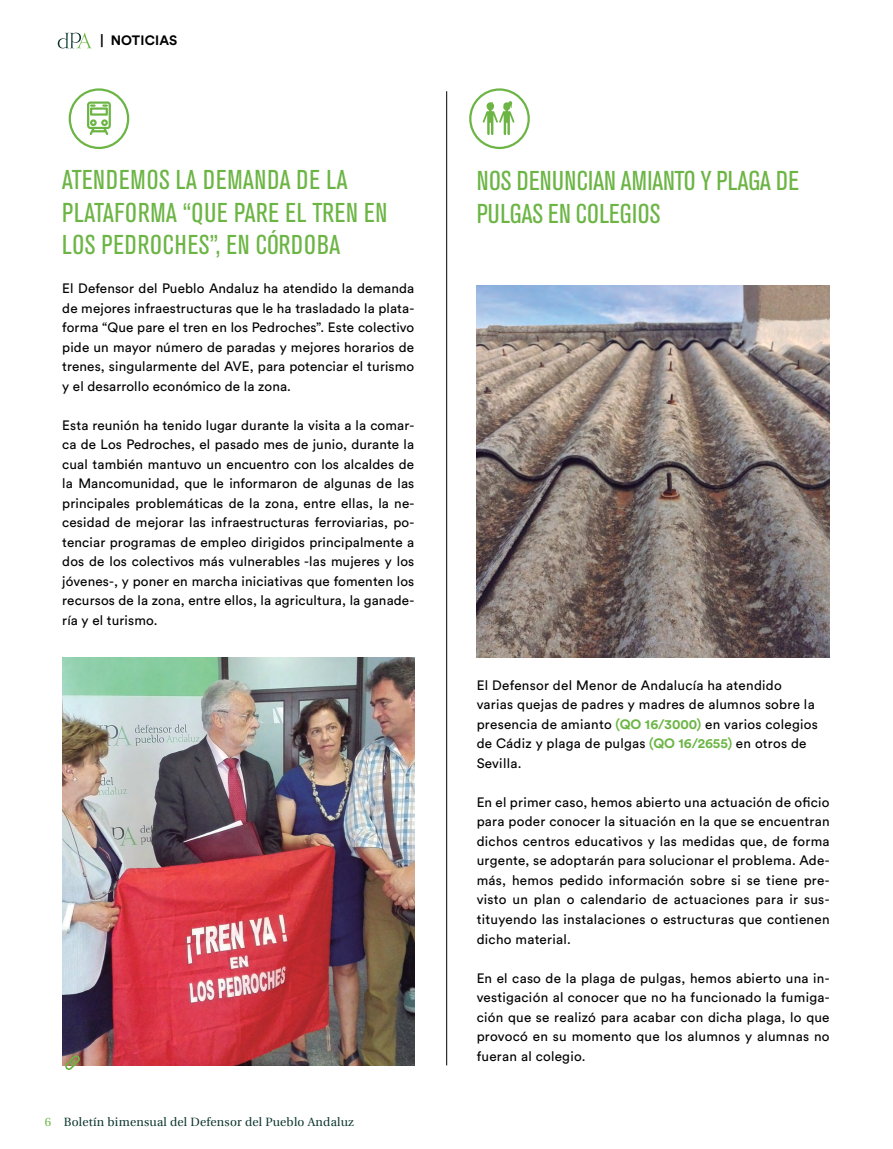
<style>
.page{position:relative;width:893px;height:1149px;background:#fff}
.page>*{position:absolute;margin:0;border:0;box-sizing:border-box;transform-origin:0 0}
.t1{font:condensed 27px/32.4px "Akzidenz Grotesk BE";letter-spacing:.02em;color:#6cb545}
.t2{font:condensed 27px/32.4px "Akzidenz Grotesk BE";color:#6cb545}
.t3{font:13.5px/19.5px "Circular Std";letter-spacing:.02em;color:#000;text-align:justify}
.t4{font:700 13.5px "Circular Std";letter-spacing:.01em;color:#000}
.t5{font:12px "Utopia";letter-spacing:.02em;color:#0b352d}
.s1{color:#6cb545}
.s2{font-weight:700;color:#6cb545}
</style>
<div class="page">
<hr style="left:446px;top:91px;width:1px;height:973px;background:#000">
<img style="left:62px;top:657px;width:352px;height:407px">
<svg style="left:483px;top:101px;width:31px;height:34px"></svg>
<div style="left:69px;top:88px;width:60px;height:61px;border:2px solid #6cb545;border-radius:50%"></div>
<div style="left:469px;top:88px;width:61px;height:61px;border:2px solid #6cb545;border-radius:50%"></div>
<img style="left:477px;top:285px;width:353px;height:372px">
<svg style="left:58px;top:33px;width:34px;height:15px"></svg>
<svg style="left:65px;top:1054px;width:15px;height:15px"></svg>
<svg style="left:87px;top:101px;width:24px;height:34px"></svg>
<p class="t4" style="left:100px;top:31px;width:79px">| NOTICIAS</p>
<h1 class="t1" style="left:62px;top:164px;width:326px">ATENDEMOS LA DEMANDA DE LA<br>PLATAFORMA “QUE PARE EL TREN EN<br>LOS PEDROCHES”, EN CÓRDOBA</h1>
<p class="t3" style="left:62px;top:278px;width:354px">El Defensor del Pueblo Andaluz ha atendido la demanda de mejores infraestructuras que le ha trasladado la plata&shy;forma “Que pare el tren en los Pedroches”. Este colectivo pide un mayor número de paradas y mejores horarios de trenes, singularmente del AVE, para potenciar el turismo y el desarrollo económico de la zona.</p>
<p class="t3" style="left:62px;top:415px;width:354px">Esta reunión ha tenido lugar durante la visita a la comar&shy;ca de Los Pedroches, el pasado mes de junio, durante la cual también mantuvo un encuentro con los alcaldes de la Mancomunidad, que le informaron de algunas de las principales problemáticas de la zona, entre ellas, la ne&shy;cesidad de mejorar las infraestructuras ferroviarias, po&shy;tenciar programas de empleo dirigidos principalmente a dos de los colectivos más vulnerables -las mujeres y los jóvenes-, y poner en marcha iniciativas que fomenten los recursos de la zona, entre ellos, la agricultura, la ganade&shy;ría y el turismo.</p>
<p class="t5" style="left:45px;top:1114px;width:311px"><span class="s1">6</span> Boletín bimensual del Defensor del Pueblo Andaluz</p>
<h1 class="t2" style="left:477px;top:165px;width:324px">NOS DENUNCIAN AMIANTO Y PLAGA DE<br>PULGAS EN COLEGIOS</h1>
<p class="t3" style="left:477px;top:675px;width:343px;text-align:left">El Defensor del Menor de Andalucía ha atendido varias quejas de padres y madres de alumnos sobre la presencia de amianto <span class="s2">(QO 16/3000)</span> en varios colegios de Cádiz y plaga de pulgas <span class="s2">(QO 16/2655)</span> en otros de Sevilla.</p>
<p class="t3" style="left:477px;top:792px;width:354px">En el primer caso, hemos abierto una actuación de oficio para poder conocer la situación en la que se encuentran dichos centros educativos y las medidas que, de forma urgente, se adoptarán para solucionar el problema. Ade&shy;más, hemos pedido información sobre si se tiene pre&shy;visto un plan o calendario de actuaciones para ir sus&shy;tituyendo las instalaciones o estructuras que contienen dicho material.</p>
<p class="t3" style="left:477px;top:967px;width:354px">En el caso de la plaga de pulgas, hemos abierto una in&shy;vestigación al conocer que no ha funcionado la fumiga&shy;ción que se realizó para acabar con dicha plaga, lo que provocó en su momento que los alumnos y alumnas no fueran al colegio.</p>
</div>
